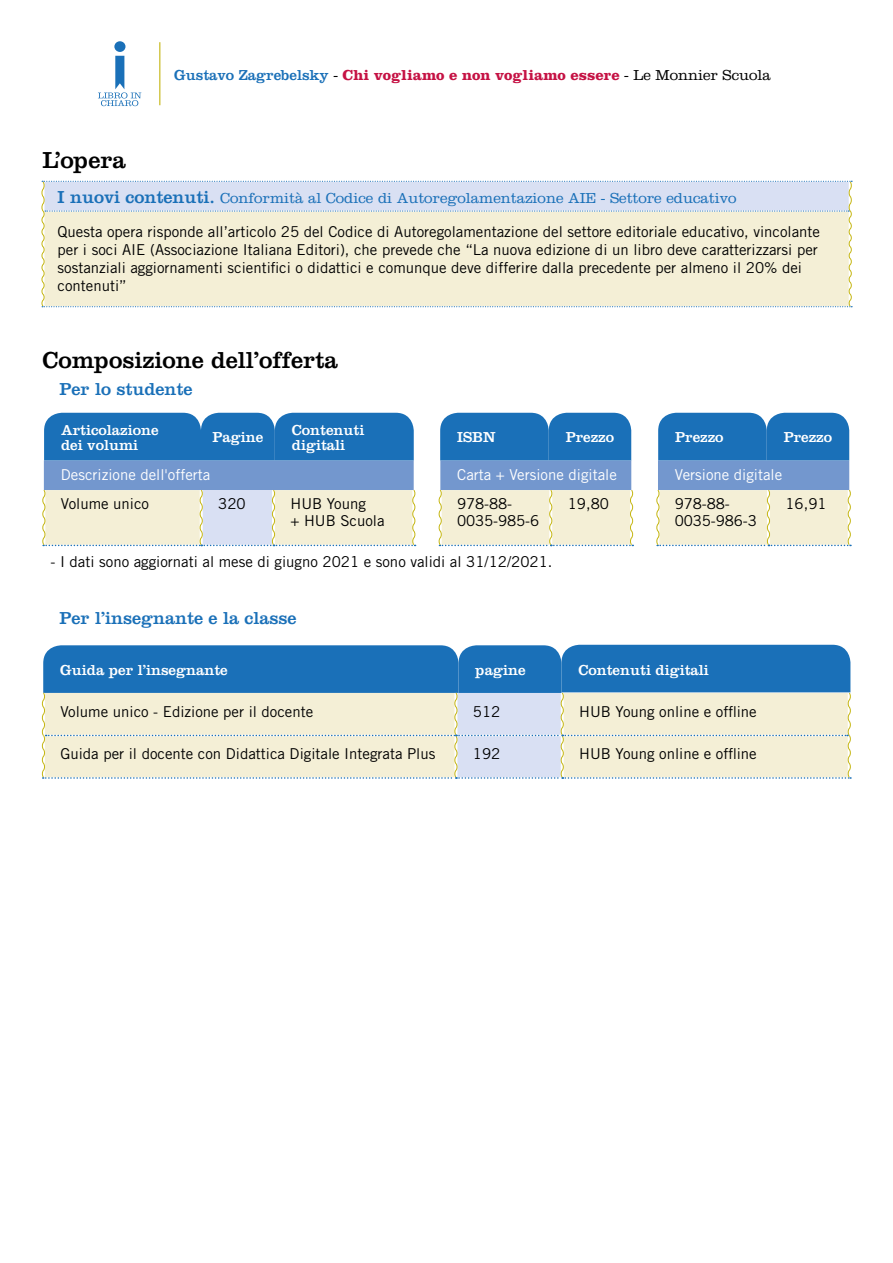
<style>
.page{position:relative;width:893px;height:1263px;background:#fff}
.page>*{position:absolute;margin:0;border:0;box-sizing:border-box;transform-origin:0 0}
.t1{font:24px "Clarendon";color:#000}
.t2{font:18px "Clarendon";color:#1a70b8}
.t3{font:15px/16.5px "Trade Gothic LT Std";color:#000}
.t4{font:15px/15px "Clarendon";color:#fff}
.t5{font:300 15px "Clarendon";color:#1a70b8}
.t6{font:700 15px "Clarendon";color:#c51244}
.t7{font:15px "Trade Gothic LT Std";color:#fff}
.s1{font-weight:400;color:#1a70b8}
.s2{font-weight:300;color:#000}
.s3{font-weight:400;font-size:18px}
</style>
<div class="page">
<hr style="left:159px;top:42px;width:1px;height:63px;background:#c5b612">
<div style="left:114px;top:41px;width:11px;height:11px;background:#1a70b8;border-radius:50%"></div>
<svg style="left:98px;top:56px;width:43px;height:50px"></svg>
<svg style="left:41px;top:645px;width:811px;height:134px;background:#a3c0ce"></svg>
<svg style="left:42px;top:413px;width:810px;height:133px;background:#92b4ce"></svg>
<svg style="left:41px;top:181px;width:812px;height:126px;background:#eceadc"></svg>
<p class="t6" style="left:174px;top:66px;width:598px"><span class="s1">Gustavo Zagrebelsky</span> <span class="s2">-</span> Chi vogliamo e non vogliamo essere <span class="s2">- Le Monnier Scuola</span></p>
<h1 class="t1" style="left:42px;top:146px;width:85px">L’opera</h1>
<p class="t5" style="left:58px;top:190px;width:680px"><span class="s3">I nuovi contenuti.</span> Conformità al Codice di Autoregolamentazione AIE - Settore educativo</p>
<p class="t3" style="left:58px;top:223px;width:764px;line-height:18px">Questa opera risponde all’articolo 25 del Codice di Autoregolamentazione del settore editoriale educativo, vincolante per i soci AIE (Associazione Italiana Editori), che prevede che “La nuova edizione di un libro deve caratterizzarsi per sostanziali aggiornamenti scientifici o didattici e comunque deve differire dalla precedente per almeno il 20% dei contenuti”</p>
<h1 class="t1" style="left:43px;top:346px;width:297px">Composizione dell’offerta</h1>
<p class="t2" style="left:60px;top:378px;width:135px">Per lo studente</p>
<p class="t4" style="left:61px;top:422px;width:99px">Articolazione dei volumi</p>
<p class="t4" style="left:292px;top:422px;width:74px">Contenuti digitali</p>
<p class="t4" style="left:212px;top:430px;width:52px">Pagine</p>
<p class="t4" style="left:457px;top:430px;width:40px">ISBN</p>
<p class="t4" style="left:566px;top:430px;width:50px">Prezzo</p>
<p class="t4" style="left:675px;top:430px;width:50px">Prezzo</p>
<p class="t4" style="left:784px;top:430px;width:50px">Prezzo</p>
<p class="t7" style="left:61px;top:465px;width:151px">Descrizione dell'offerta</p>
<p class="t7" style="left:457px;top:465px;width:161px">Carta + Versione digitale</p>
<p class="t7" style="left:675px;top:465px;width:109px">Versione digitale</p>
<p class="t3" style="left:61px;top:496px;width:90px">Volume unico</p>
<p class="t3" style="left:218px;top:496px;width:29px">320</p>
<p class="t3" style="left:290px;top:496px;width:95px">HUB Young<br>+ HUB Scuola</p>
<p class="t3" style="left:457px;top:496px;width:83px">978-88-<br>0035-985-6</p>
<p class="t3" style="left:568px;top:496px;width:43px">19,80</p>
<p class="t3" style="left:675px;top:496px;width:83px">978-88-<br>0035-986-3</p>
<p class="t3" style="left:785px;top:496px;width:43px">16,91</p>
<p class="t3" style="left:50px;top:553px;width:503px">- I dati sono aggiornati al mese di giugno 2021 e sono validi al 31/12/2021.</p>
<p class="t2" style="left:60px;top:607px;width:238px">Per l’insegnante e la classe</p>
<p class="t4" style="left:60px;top:662px;width:169px">Guida per l’insegnante</p>
<p class="t3" style="left:60px;top:703px;width:254px">Volume unico - Edizione per il docente</p>
<p class="t3" style="left:473px;top:703px;width:29px">512</p>
<p class="t3" style="left:579px;top:703px;width:179px">HUB Young online e offline</p>
<p class="t3" style="left:60px;top:745px;width:376px">Guida per il docente con Didattica Digitale Integrata Plus</p>
<p class="t3" style="left:473px;top:745px;width:29px">192</p>
<p class="t3" style="left:579px;top:745px;width:179px">HUB Young online e offline</p>
<p class="t4" style="left:476px;top:663px;width:52px">pagine</p>
<p class="t4" style="left:578px;top:663px;width:132px">Contenuti digitali</p>
</div>
